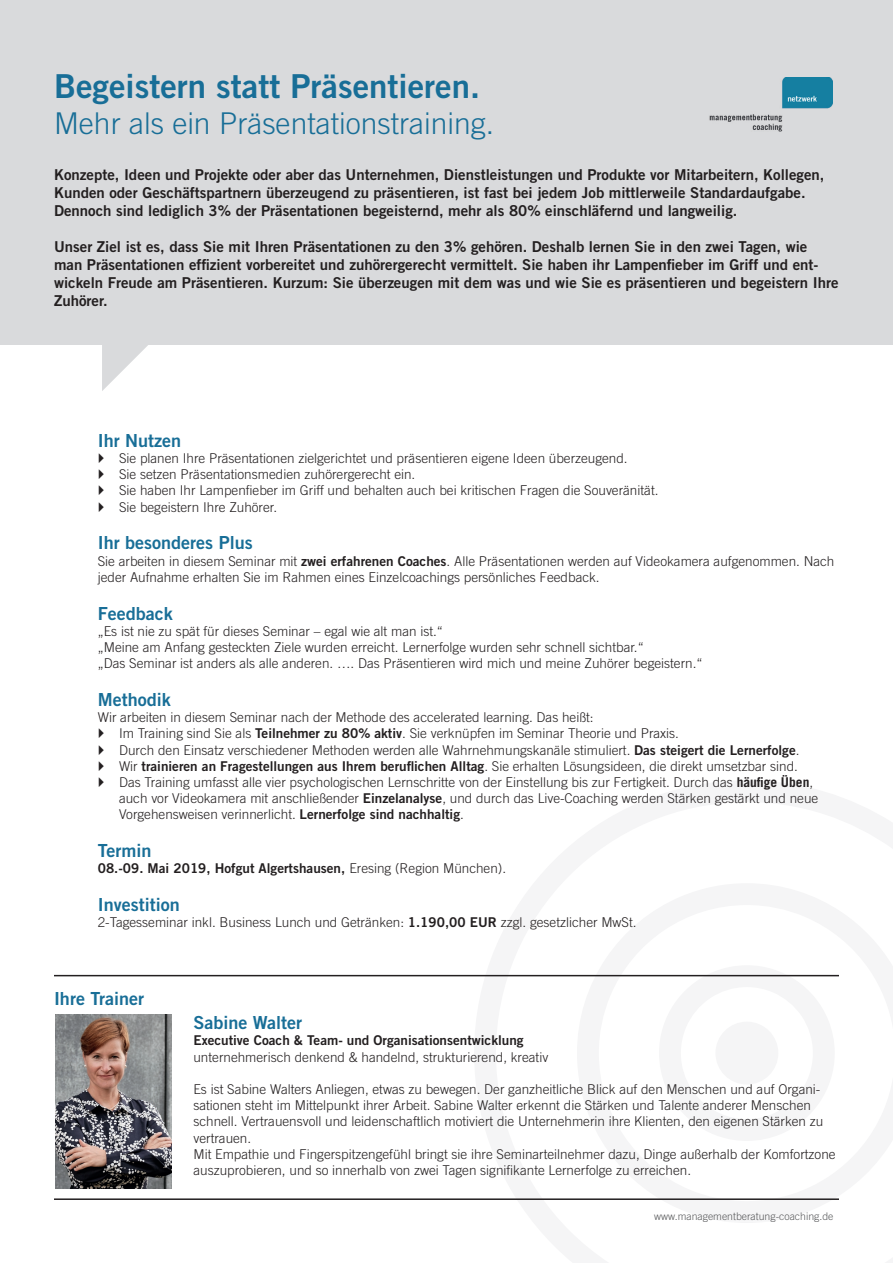
<style>
.page{position:relative;width:893px;height:1263px;background:#fff}
.page>*{position:absolute;margin:0;border:0;box-sizing:border-box;transform-origin:0 0}
.t1{font:33px "Trade Gothic LT Std Bd 2";color:#186e97}
.t2{font:300 30px "Trade Gothic LT Std";color:#186e97}
.t3{font:18px "Trade Gothic LT Std Bd 2";color:#186e97}
.t4{font:15px/18px "Trade Gothic LT Std Bd 2";color:#231f20}
.t5{font:300 13.5px/16.2px "Trade Gothic LT Std";color:#231f20}
.t6{font:13.5px "Trade Gothic LT Std Bd 2";color:#231f20}
.t7{font:300 10.5px "Trade Gothic LT Std";color:#57585a}
.s1{font-family:"Trade Gothic LT Std Bd 2";font-weight:400}
.s2{font-family:"Trade Gothic LT Std";font-weight:300}
.s3{font-weight:700}
</style>
<div class="page">
<div style="left:0;top:0;width:893px;height:344px;background:#d9dadc"></div>
<img style="left:709px;top:77px;width:123px;height:55px">
<svg style="left:102px;top:344px;width:75px;height:47px"></svg>
<div style="left:715px;top:1022px;width:63px;height:62px;background:#f5f5f6;border-radius:50%"></div>
<hr style="left:54px;top:1198px;width:785px;height:2px;background:#231f20">
<hr style="left:54px;top:975px;width:785px;height:1px;background:#231f20">
<img style="left:55px;top:1015px;width:117px;height:174px">
<h1 class="t1" style="left:54px;top:65px;width:428px">Begeistern statt Präsentieren.</h1>
<h2 class="t2" style="left:54px;top:105px;width:442px">Mehr als ein Präsentationstraining.</h2>
<p class="t4" style="left:54px;top:165px;width:772px">Konzepte, Ideen und Projekte oder aber das Unternehmen, Dienstleistungen und Produkte vor Mitarbeitern, Kollegen,<br>Kunden oder Geschäftspartnern überzeugend zu präsentieren, ist fast bei jedem Job mittlerweile Standardaufgabe.<br>Dennoch sind lediglich 3% der Präsentationen begeisternd, mehr als 80% einschläfernd und langweilig.</p>
<p class="t4" style="left:54px;top:237px;width:786px">Unser Ziel ist es, dass Sie mit Ihren Präsentationen zu den 3% gehören. Deshalb lernen Sie in den zwei Tagen, wie man Präsentationen effizient vorbereitet und zuhörergerecht vermittelt. Sie haben ihr Lampenfieber im Griff und ent&shy;wickeln Freude am Präsentieren. Kurzum: Sie überzeugen mit dem was und wie Sie es präsentieren und begeistern Ihre Zuhörer.</p>
<h3 class="t3" style="left:98px;top:429px;width:85px">Ihr Nutzen</h3>
<p class="t5" style="left:119px;top:450px;width:541px">Sie planen Ihre Präsentationen zielgerichtet und präsentieren eigene Ideen überzeugend.<br>Sie setzen Präsentationsmedien zuhörergerecht ein.<br>Sie haben Ihr Lampenfieber im Griff und behalten auch bei kritischen Fragen die Souveränität.<br>Sie begeistern Ihre Zuhörer.</p>
<h3 class="t3" style="left:98px;top:532px;width:156px">Ihr besonderes Plus</h3>
<p class="t5" style="left:98px;top:552px;width:738px">Sie arbeiten in diesem Seminar mit <span class="s1">zwei erfahrenen Coaches</span>. Alle Präsentationen werden auf Videokamera aufgenommen. Nach jeder Aufnahme erhalten Sie im Rahmen eines Einzelcoachings persönliches Feedback.</p>
<h3 class="t3" style="left:98px;top:602px;width:77px">Feedback</h3>
<p class="t5" style="left:98px;top:623px;width:606px">„Es ist nie zu spät für dieses Seminar – egal wie alt man ist.“<br>„Meine am Anfang gesteckten Ziele wurden erreicht. Lernerfolge wurden sehr schnell sichtbar.“<br>„Das Seminar ist anders als alle anderen. …. Das Präsentieren wird mich und meine Zuhörer begeistern.“</p>
<h3 class="t3" style="left:98px;top:688px;width:75px">Methodik</h3>
<p class="t5" style="left:119px;top:709px;width:682px;text-indent:-21px">Wir arbeiten in diesem Seminar nach der Methode des accelerated learning. Das heißt:<br>Im Training sind Sie als <span class="s1">Teilnehmer zu 80% aktiv</span>. Sie verknüpfen im Seminar Theorie und Praxis.<br>Durch den Einsatz verschiedener Methoden werden alle Wahrnehmungskanäle stimuliert. <span class="s1">Das steigert die Lernerfolge</span>.</p>
<p class="t6" style="left:119px;top:758px;width:680px"><span class="s2">Wir</span> trainieren an Fragestellungen aus Ihrem beruflichen Alltag<span class="s2">. Sie erhalten Lösungsideen, die direkt umsetzbar sind.</span></p>
<p class="t5" style="left:119px;top:774px;width:701px">Das Training umfasst alle vier psychologischen Lernschritte von der Einstellung bis zur Fertigkeit. Durch das <span class="s3">häufige Üben</span>, auch vor Videokamera mit anschließender <span class="s1">Einzelanalyse</span>, und durch das Live-Coaching werden Stärken gestärkt und neue<br>Vorgehensweisen verinnerlicht. <span class="s1">Lernerfolge sind nachhaltig</span>.</p>
<h3 class="t3" style="left:98px;top:840px;width:55px">Termin</h3>
<p class="t6" style="left:98px;top:860px;width:410px">08.-09. Mai 2019, Hofgut Algertshausen, <span class="s2">Eresing (Region München).</span></p>
<h3 class="t3" style="left:98px;top:894px;width:83px">Investition</h3>
<p class="t5" style="left:98px;top:914px;width:540px">2-Tagesseminar inkl. Business Lunch und Getränken: <span class="s1">1.190,00 EUR</span> zzgl. gesetzlicher MwSt.</p>
<h3 class="t3" style="left:54px;top:988px;width:92px">Ihre Trainer</h3>
<h3 class="t3" style="left:193px;top:1012px;width:110px">Sabine Walter</h3>
<p class="t6" style="left:193px;top:1032px;width:332px">Executive Coach &amp; Team- und Organisationsentwicklung</p>
<p class="t5" style="left:193px;top:1048px;width:356px">unternehmerisch denkend &amp; handelnd, strukturierend, kreativ</p>
<p class="t5" style="left:193px;top:1081px;width:644px">Es ist Sabine Walters Anliegen, etwas zu bewegen. Der ganzheitliche Blick auf den Menschen und auf Organi&shy;sationen steht im Mittelpunkt ihrer Arbeit. Sabine Walter erkennt die Stärken und Talente anderer Menschen schnell. Vertrauensvoll und leidenschaftlich motiviert die Unternehmerin ihre Klienten, den eigenen Stärken zu vertrauen.<br>Mit Empathie und Fingerspitzengefühl bringt sie ihre Seminarteilnehmer dazu, Dinge außerhalb der Komfortzone auszuprobieren, und so innerhalb von zwei Tagen signifikante Lernerfolge zu erreichen.</p>
<p class="t7" style="left:654px;top:1209px;width:181px">www.managementberatung-coaching.de</p>
</div>
